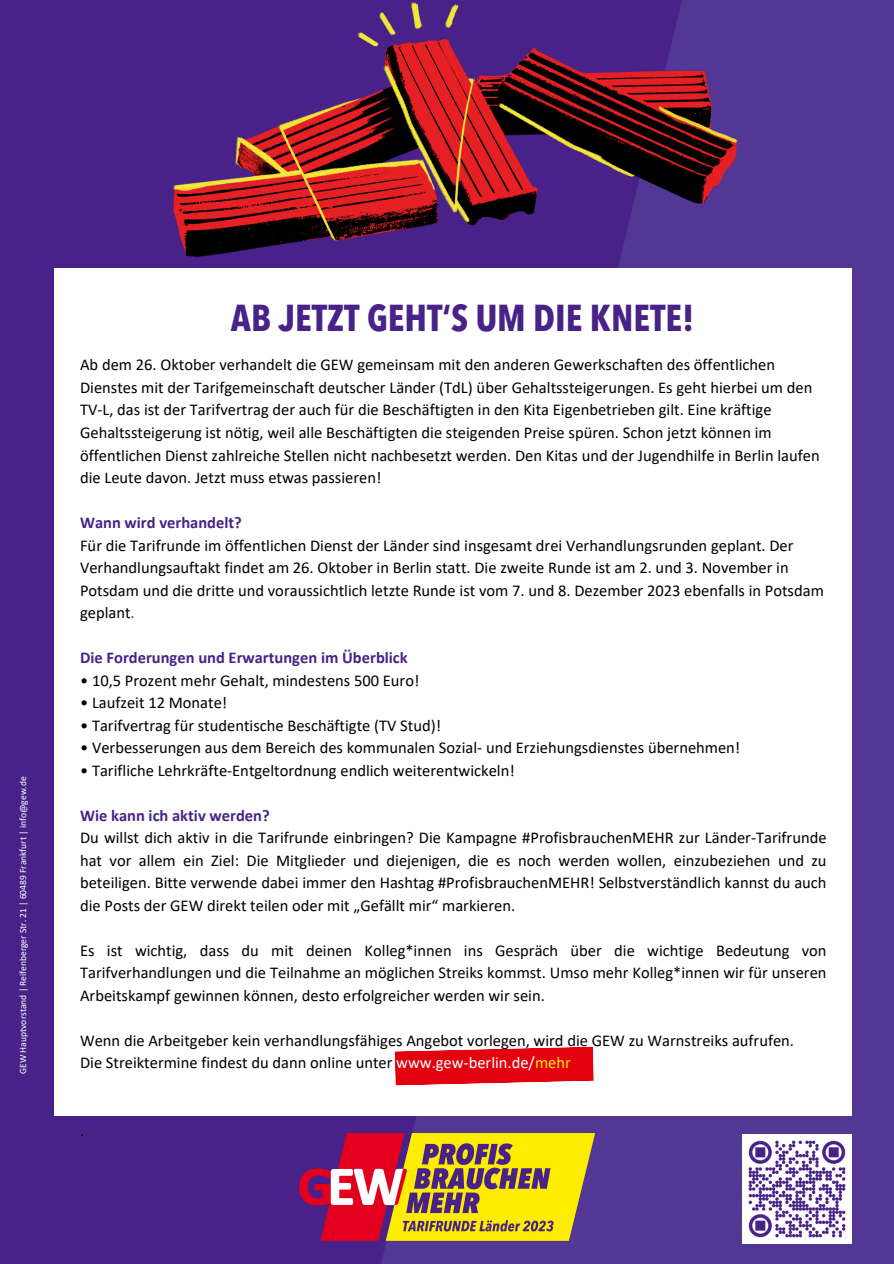
<style>
.page{position:relative;width:894px;height:1264px;background:#fff}
.page>*{position:absolute;margin:0;border:0;box-sizing:border-box;transform-origin:0 0}
.t1{font:700 condensed 37.05px "Avenir Next LT Pro";color:#482289}
.t2{font:16.5px/22.5px "Calibri";color:#000}
.t3{font:700 16.5px "Calibri";color:#482289}
.t4{font:9.6px "Calibri";color:#fff}
.s1{color:#482289}
.s2{color:#fff}
.s3{color:#ffed00}
</style>
<div class="page">
<div style="left:0;top:0;width:893px;height:1263px;background:#482289"></div>
<div style="left:320px;top:0;width:573px;height:1263px;background:#523794"></div>
<div style="left:55px;top:268px;width:796px;height:848px;background:#fff"></div>
<svg style="left:395px;top:1046px;width:198px;height:39px"></svg>
<img style="left:299px;top:1133px;width:295px;height:107px">
<img style="left:173px;top:0;width:569px;height:268px">
<img style="left:742px;top:1134px;width:109px;height:109px">
<p class="t4" style="left:19px;top:1073px;width:299px;rotate:-90deg">GEW Hauptvorstand | Reifenberger Str. 21 | 60489 Frankfurt | info@gew.de</p>
<p class="t1" style="left:231px;top:302px;width:465px">AB JETZT GEHT‘S UM DIE KNETE!</p>
<p class="t2" style="left:80px;top:355px;width:740px">Ab dem 26. Oktober verhandelt die GEW gemeinsam mit den anderen Gewerkschaften des öffentlichen Dienstes mit der Tarifgemeinschaft deutscher Länder (TdL) über Gehaltssteigerungen. Es geht hierbei um den TV-L, das ist der Tarifvertrag der auch für die Beschäftigten in den Kita Eigenbetrieben gilt. Eine kräftige Gehaltssteigerung ist nötig, weil alle Beschäftigten die steigenden Preise spüren. Schon jetzt können im öffentlichen Dienst zahlreiche Stellen nicht nachbesetzt werden. Den Kitas und der Jugendhilfe in Berlin laufen die Leute davon. Jetzt muss etwas passieren!</p>
<p class="t3" style="left:80px;top:515px;width:163px">Wann wird verhandelt?</p>
<p class="t2" style="left:80px;top:535px;width:745px">Für die Tarifrunde im öffentlichen Dienst der Länder sind insgesamt drei Verhandlungsrunden geplant. Der Verhandlungsauftakt findet am 26. Oktober in Berlin statt. Die zweite Runde ist am 2. und 3. November in Potsdam und die dritte und voraussichtlich letzte Runde ist vom 7. und 8. Dezember 2023 ebenfalls in Potsdam geplant<span class="s1">.</span></p>
<p class="t3" style="left:80px;top:650px;width:329px">Die Forderungen und Erwartungen im Überblick</p>
<p class="t2" style="left:80px;top:670px;width:341px">• 10,5 Prozent mehr Gehalt, mindestens 500 Euro!</p>
<p class="t2" style="left:80px;top:692px;width:149px">• Laufzeit 12 Monate!</p>
<p class="t2" style="left:80px;top:715px;width:362px">• Tarifvertrag für studentische Beschäftigte (TV Stud)!</p>
<p class="t2" style="left:80px;top:737px;width:661px">• Verbesserungen aus dem Bereich des kommunalen Sozial- und Erziehungsdienstes übernehmen!</p>
<p class="t2" style="left:80px;top:760px;width:436px">• Tarifliche Lehrkräfte-Entgeltordnung endlich weiterentwickeln!</p>
<p class="t3" style="left:80px;top:808px;width:191px">Wie kann ich aktiv werden?</p>
<p class="t2" style="left:80px;top:827px;width:747px;text-align:justify">Du willst dich aktiv in die Tarifrunde einbringen? Die Kampagne #ProfisbrauchenMEHR zur Länder-Tarifrunde hat vor allem ein Ziel: Die Mitglieder und diejenigen, die es noch werden wollen, einzubeziehen und zu beteiligen. Bitte verwende dabei immer den Hashtag #ProfisbrauchenMEHR! Selbstverständlich kannst du auch die Posts der GEW direkt teilen oder mit „Gefällt mir“ markieren.</p>
<p class="t2" style="left:80px;top:940px;width:747px;text-align:justify">Es ist wichtig, dass du mit deinen Kolleg*innen ins Gespräch über die wichtige Bedeutung von Tarifverhandlungen und die Teilnahme an möglichen Streiks kommst. Umso mehr Kolleg*innen wir für unseren Arbeitskampf gewinnen können, desto erfolgreicher werden wir sein.</p>
<p class="t2" style="left:80px;top:1030px;width:715px">Wenn die Arbeitgeber kein verhandlungsfähiges Angebot vorlegen, wird die GEW zu Warnstreiks aufrufen.</p>
<p class="t2" style="left:80px;top:1052px;width:492px">Die Streiktermine findest du dann online unter <span class="s2">www.gew-berlin.de/</span><span class="s3">mehr</span></p>
<p class="t2" style="left:80px;top:1120px;width:6px">.</p>
</div>
